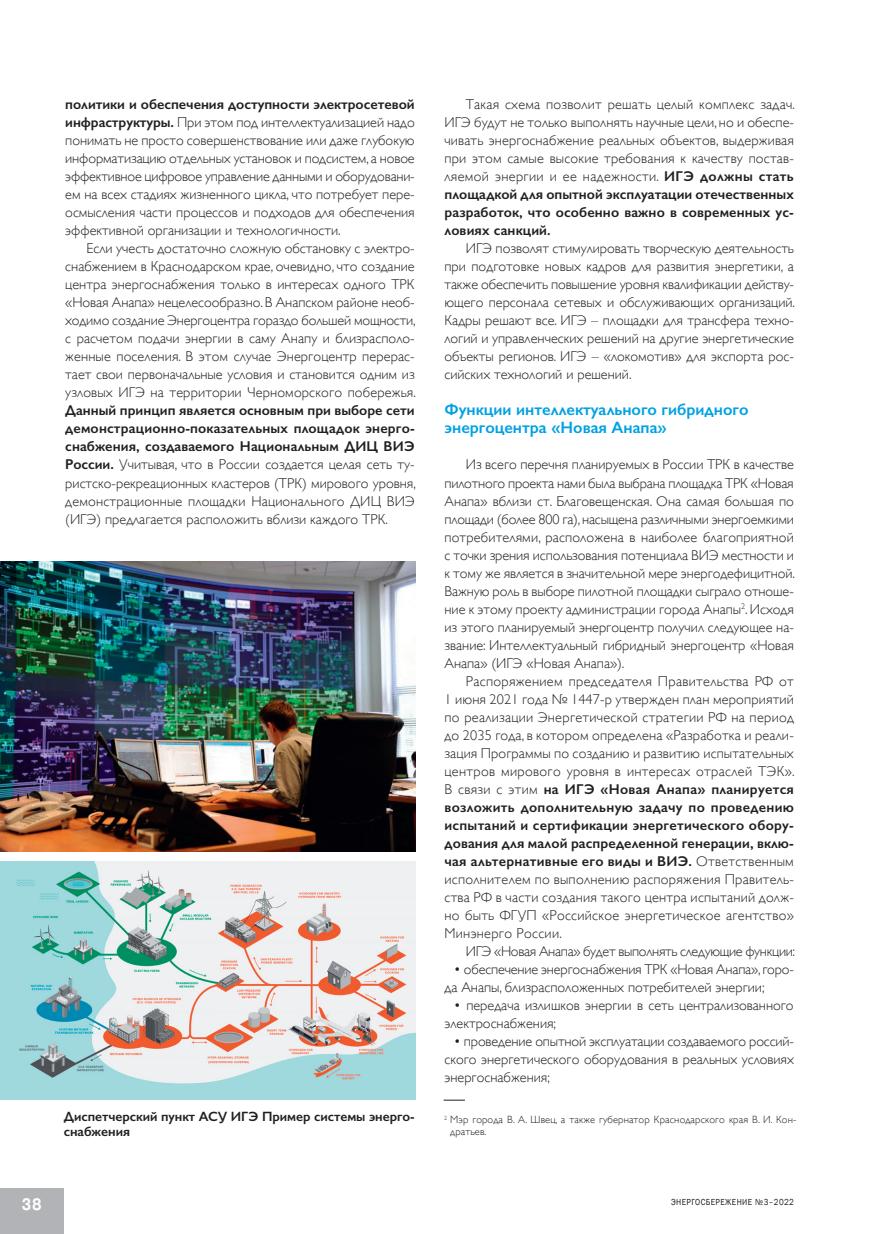
<style>
.page{position:relative;width:872px;height:1234px;background:#fff}
.page>*{position:absolute;margin:0;border:0;box-sizing:border-box;transform-origin:0 0}
._0_Main_text{font:600 16.5px/18px "Gill Sans";color:#00a1e3}
.t1{font:700 16.5px "Pragmatica";color:#fff;scale:.89 1}
._0_Main_text-2{font:300 14.25px/18px "Gill Sans";color:#231f20;text-align:justify}
._0_Main_text-3{font:300 14.25px "Gill Sans";letter-spacing:-.02em;color:#231f20}
._0_Main_text-4{font:600 13.5px/15px "Gill Sans";color:#231f20}
._0_Main_text-5{font:300 10.5px/12px "Gill Sans";letter-spacing:.01em;color:#231f20}
.t2{font:9px "Franklin Gothic";letter-spacing:.05em;color:#231f20;scale:.89 1}
.s1{font-weight:600}
</style>
<div class="page">
<div style="left:0;top:1188px;width:64px;height:45px;background:#b2b3b7"></div>
<img style="left:0;top:861px;width:415px;height:238px">
<img style="left:0;top:561px;width:415px;height:290px">
<svg style="left:443px;top:1099px;width:22px;height:1px"></svg>
<p class="_0_Main_text-2" style="left:65px;top:95px;width:351px"><span class="s1">политики и обеспечения доступности электросетевой инфраструктуры.</span> При этом под интеллектуализацией надо понимать не просто совершенствование или даже глубокую информатизацию отдельных установок и подсистем, а новое эффективное цифровое управление данными и оборудовани&shy;ем на всех стадиях жизненного цикла, что потребует пере&shy;осмысления части процессов и подходов для обеспечения эффективной организации и технологичности.</p>
<p class="_0_Main_text-2" style="left:65px;top:239px;width:352px;text-align:left;text-indent:21px">Если учесть достаточно сложную обстановку с электро&shy;снабжением в Краснодарском крае, очевидно, что создание центра энергоснабжения только в интересах одного ТРК «Новая Анапа» нецелесообразно. В Анапском районе необ&shy;ходимо создание Энергоцентра гораздо большей мощности, с расчетом подачи энергии в саму Анапу и близрасполо&shy;женные поселения. В этом случае Энергоцентр перерас&shy;тает свои первоначальные условия и становится одним из узловых ИГЭ на территории Черноморского побережья.<br><span class="s1">Данный принцип является основным при выборе сети демонстрационно-показательных площадок энерго&shy;снабжения, создаваемого Национальным ДИЦ ВИЭ России.</span> Учитывая, что в России создается целая сеть ту&shy;ристско-рекреационных кластеров (ТРК) мирового уровня, демонстрационные площадки Национального ДИЦ ВИЭ (ИГЭ) предлагается расположить вблизи каждого ТРК.</p>
<p class="_0_Main_text-2" style="left:444px;top:95px;width:352px;text-indent:21px">Такая схема позволит решать целый комплекс задач.<br>ИГЭ будут не только выполнять научные цели, но и обеспе&shy;чивать энергоснабжение реальных объектов, выдерживая при этом самые высокие требования к качеству постав&shy;ляемой энергии и ее надежности. <span class="s1">ИГЭ должны стать площадкой для опытной эксплуатации отечественных разработок, что особенно важно в современных ус&shy;ловиях санкций.</span></p>
<p class="_0_Main_text-2" style="left:444px;top:239px;width:352px;text-indent:21px">ИГЭ позволят стимулировать творческую деятельность при подготовке новых кадров для развития энергетики, а также обеспечить повышение уровня квалификации действу&shy;ющего персонала сетевых и обслуживающих организаций.<br>Кадры решают все. ИГЭ – площадки для трансфера техно&shy;логий и управленческих решений на другие энергетические объекты регионов. ИГЭ – «локомотив» для экспорта рос&shy;сийских технологий и решений.</p>
<p class="_0_Main_text" style="left:444px;top:400px;width:305px">Функции интеллектуального гибридного энергоцентра «Новая Анапа»</p>
<p class="_0_Main_text-2" style="left:444px;top:455px;width:352px;text-indent:21px">Из всего перечня планируемых в России ТРК в качестве пилотного проекта нами была выбрана площадка ТРК «Новая Анапа» вблизи ст. Благовещенская. Она самая большая по площади (более 800 га), насыщена различными энергоемкими потребителями, расположена в наиболее благоприятной с точки зрения использования потенциала ВИЭ местности и к тому же является в значительной мере энергодефицитной.<br>Важную роль в выборе пилотной площадки сыграло отноше&shy;ние к этому проекту администрации города Анапы<sup>2</sup>. Исходя из этого планируемый энергоцентр получил следующее на&shy;звание: Интеллектуальный гибридный энергоцентр «Новая Анапа» (ИГЭ «Новая Анапа»).</p>
<p class="_0_Main_text-2" style="left:444px;top:671px;width:352px;text-indent:21px">Распоряжением председателя Правительства РФ от 1 июня 2021 года № 1447-р утвержден план мероприятий по реализации Энергетической стратегии РФ на период до 2035 года, в котором определена «Разработка и реали&shy;зация Программы по созданию и развитию испытательных центров мирового уровня в интересах отраслей ТЭК».<br>В связи с этим <span class="s1">на ИГЭ «Новая Анапа» планируется возложить дополнительную задачу по проведению испытаний и сертификации энергетического обору&shy;дования для малой распределенной генерации, вклю&shy;чая альтернативные его виды и ВИЭ.</span> Ответственным исполнителем по выполнению распоряжения Правитель&shy;ства РФ в части создания такого центра испытаний долж&shy;но быть ФГУП «Российское энергетическое агентство» Минэнерго России.</p>
<p class="_0_Main_text-3" style="left:466px;top:939px;width:331px">ИГЭ «Новая Анапа» будет выполнять следующие функции:</p>
<p class="_0_Main_text-2" style="left:444px;top:959px;width:351px;text-indent:9px">• обеспечение энергоснабжения ТРК «Новая Анапа», горо&shy;да Анапы, близрасположенных потребителей энергии;</p>
<p class="_0_Main_text-2" style="left:444px;top:995px;width:351px;text-indent:9px">• передача излишков энергии в сеть централизованного электроснабжения;</p>
<p class="_0_Main_text-2" style="left:444px;top:1031px;width:351px;text-indent:9px">• проведение опытной эксплуатации создаваемого россий&shy;ского энергетического оборудования в реальных условиях энергоснабжения;</p>
<p class="_0_Main_text-4" style="left:64px;top:1108px;width:351px">Диспетчерский пункт АСУ ИГЭ Пример системы энерго&shy;снабжения</p>
<p class="_0_Main_text-5" style="left:450px;top:1113px;width:348px;text-indent:-6px"><sup>2</sup> Мэр города В. А. Швец, а также губернатор Краснодарского края В. И. Кон&shy;дратьев.</p>
<p class="t1" style="left:22px;top:1193px;width:24px">38</p>
<p class="t2" style="left:671px;top:1196px;width:139px">ЭНЕРГОСБЕРЕЖЕНИЕ №3–2022</p>
</div>
